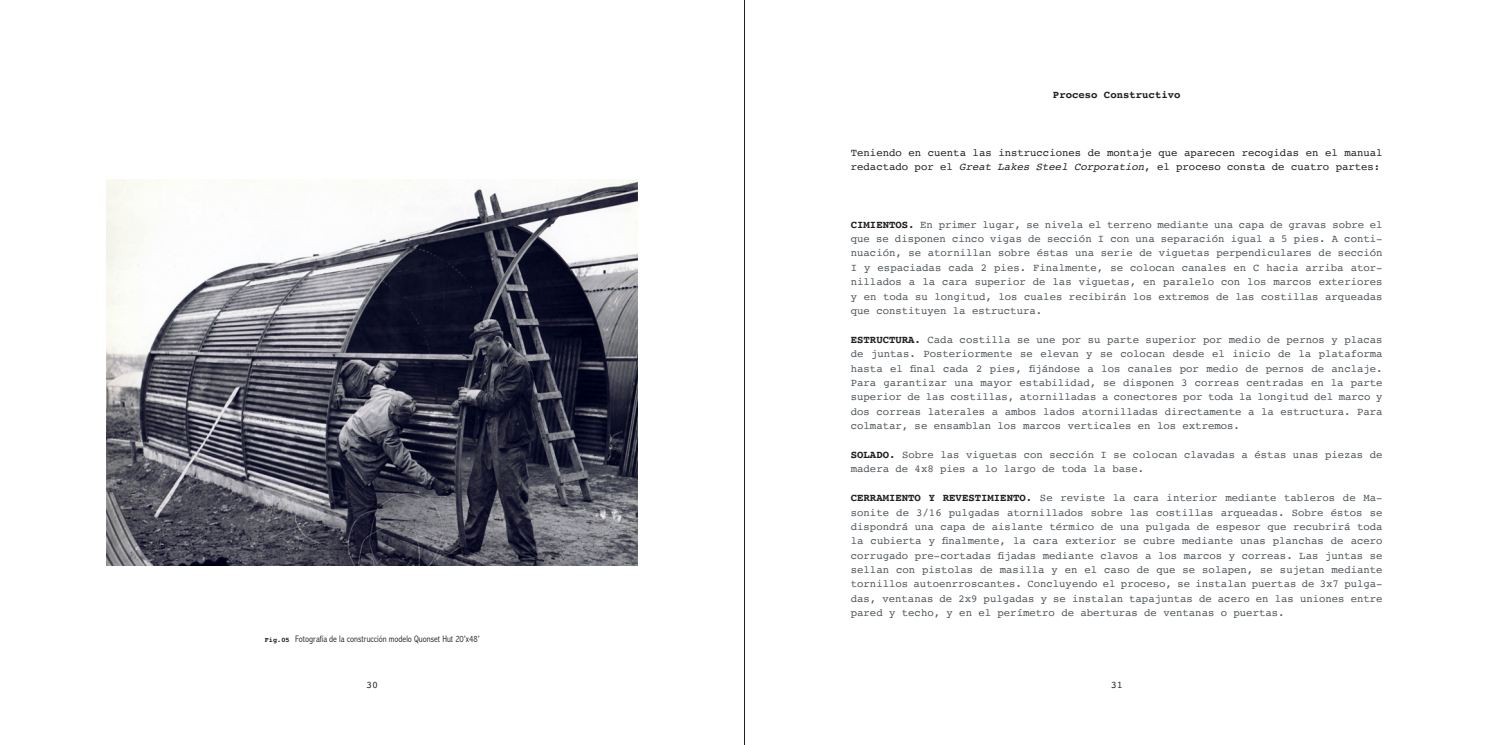
<style>
.page{position:relative;width:1489px;height:745px;background:#fff}
.page>*{position:absolute;margin:0;border:0;box-sizing:border-box;transform-origin:0 0}
.t1{font:10.62px/14.4px "Courier";color:#50565b;text-align:justify}
.t2{font:10.62px/14.4px "Courier";color:#231f20}
.t3{font:700 10.62px "Courier";color:#231f20}
.t4{font:10px "Courier";color:#231f20}
.t5{font:300 condensed 9.38px "Abadi";color:#231f20}
.s1{font-style:italic}
.s2{font-family:"Courier";font-weight:700;font-stretch:normal;font-size:6.88px}
.s3{font-weight:700;color:#231f20}
</style>
<div class="page">
<img style="left:107px;top:180px;width:530px;height:385px">
<hr style="left:744px;top:0;width:1px;height:744px;background:#231f20">
<p class="t3" style="left:1052px;top:86px;width:129px">Proceso Constructivo</p>
<p class="t2" style="left:850px;top:145px;width:533px">Teniendo en cuenta las instrucciones de montaje que aparecen recogidas en el manual redactado por el <span class="s1">Great Lakes Steel Corporation</span>, el proceso consta de cuatro partes:</p>
<p class="t5" style="left:265px;top:633px;width:216px"><span class="s2">Fig.05</span> Fotografía de la construcción modelo Quonset Hut 20’x48’</p>
<p class="t1" style="left:850px;top:217px;width:533px"><span class="s3">CIMIENTOS.</span> En primer lugar, se nivela el terreno mediante una capa de gravas sobre el que se disponen cinco vigas de sección I con una separación igual a 5 pies. A conti&shy;nuación, se atornillan sobre éstas una serie de viguetas perpendiculares de sección I y espaciadas cada 2 pies. Finalmente, se colocan canales en C hacia arriba ator&shy;nillados a la cara superior de las viguetas, en paralelo con los marcos exteriores y en toda su longitud, los cuales recibirán los extremos de las costillas arqueadas que constituyen la estructura.</p>
<p class="t1" style="left:850px;top:332px;width:533px"><span class="s3">ESTRUCTURA.</span> Cada costilla se une por su parte superior por medio de pernos y placas de juntas. Posteriormente se elevan y se colocan desde el inicio de la plataforma hasta el final cada 2 pies, fijándose a los canales por medio de pernos de anclaje.<br>Para garantizar una mayor estabilidad, se disponen 3 correas centradas en la parte superior de las costillas, atornilladas a conectores por toda la longitud del marco y dos correas laterales a ambos lados atornilladas directamente a la estructura. Para colmatar, se ensamblan los marcos verticales en los extremos.</p>
<p class="t1" style="left:850px;top:447px;width:533px"><span class="s3">SOLADO.</span> Sobre las viguetas con sección I se colocan clavadas a éstas unas piezas de madera de 4x8 pies a lo largo de toda la base.</p>
<p class="t1" style="left:850px;top:490px;width:533px"><span class="s3">CERRAMIENTO Y REVESTIMIENTO.</span> Se reviste la cara interior mediante tableros de Ma&shy;sonite de 3/16 pulgadas atornillados sobre las costillas arqueadas. Sobre éstos se dispondrá una capa de aislante térmico de una pulgada de espesor que recubrirá toda la cubierta y finalmente, la cara exterior se cubre mediante unas planchas de acero corrugado pre-cortadas fijadas mediante clavos a los marcos y correas. Las juntas se sellan con pistolas de masilla y en el caso de que se solapen, se sujetan mediante tornillos autoenrroscantes. Concluyendo el proceso, se instalan puertas de 3x7 pulga&shy;das, ventanas de 2x9 pulgadas y se instalan tapajuntas de acero en las uniones entre pared y techo, y en el perímetro de aberturas de ventanas o puertas.</p>
<p class="t4" style="left:366px;top:676px;width:13px">30</p>
<p class="t4" style="left:1110px;top:676px;width:13px">31</p>
</div>
